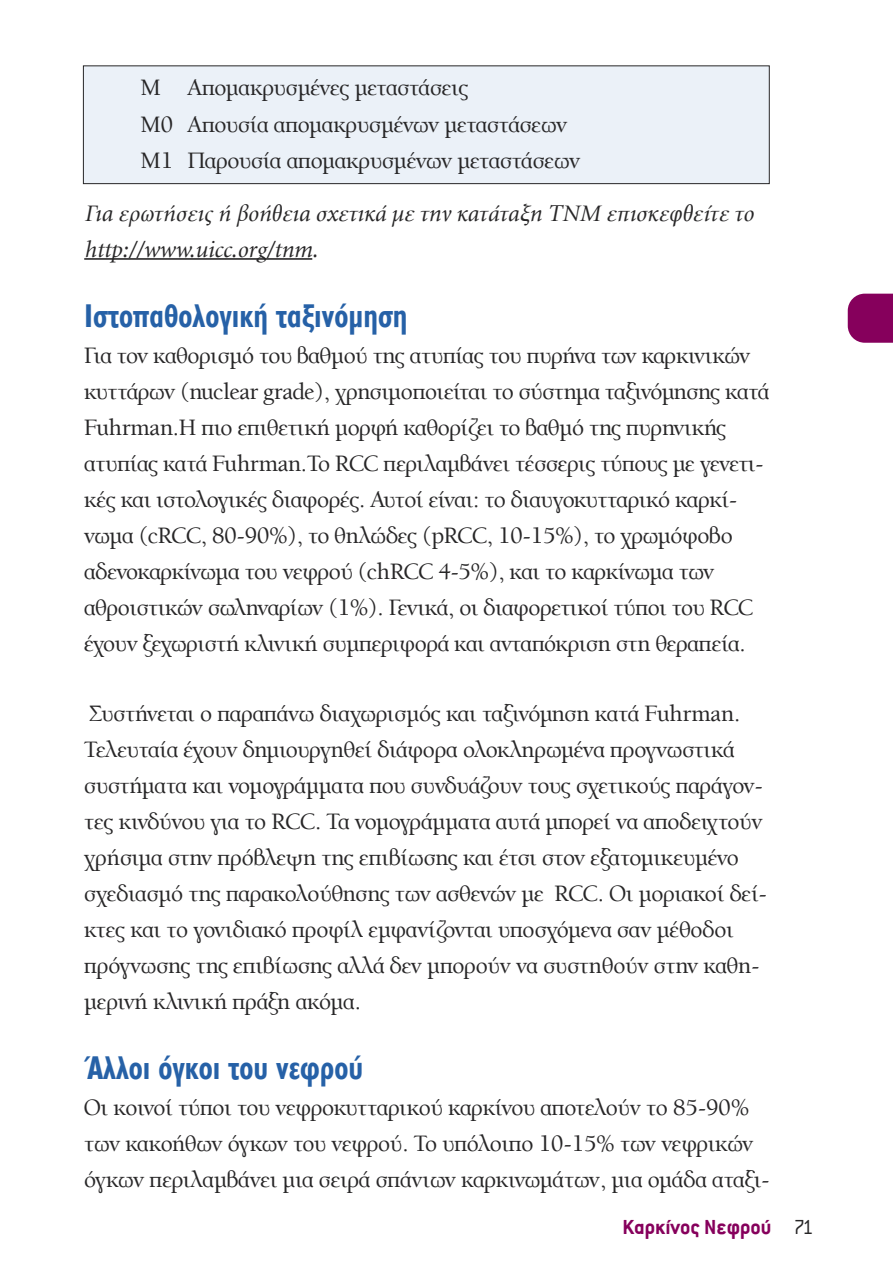
<style>
.page{position:relative;width:893px;height:1276px;background:#fff}
.page>*{position:absolute;margin:0;border:0;box-sizing:border-box;transform-origin:0 0}
.t1{font:700 33px "CF Jeckyl Con";color:#2661a7}
.t2{font:24px/36px "Art Berkeley H Light";letter-spacing:-.005em;color:#272627}
.t3{font:italic 24px/36px "Minion Greek";color:#272627}
.t4{font:700 22.5px "Conduit ITC Hel";color:#86005c}
.s1{font-weight:300;color:#272627}
</style>
<div class="page">
<div style="left:83px;top:66px;width:686px;height:118px;background:#ebf1f8"></div>
<div style="left:83px;top:65px;width:687px;height:119px;border:1px solid #272627"></div>
<hr style="left:84px;top:258px;width:228px;height:2px;background:#272627">
<svg style="left:848px;top:294px;width:45px;height:49px;background:#8c0e65"></svg>
<p class="t2" style="left:141px;top:71px;width:441px">Μ Απομακρυσμένες μεταστάσεις<br>Μ0 Απουσία απομακρυσμένων μεταστάσεων<br>Μ1 Παρουσία απομακρυσμένων μεταστάσεων</p>
<p class="t3" style="left:84px;top:196px;width:671px">Για ερωτήσεις ή βοήθεια σχετικά με την κατάταξη ΤΝΜ επισκεφθείτε το http://www.uicc.org/tnm.</p>
<h1 class="t1" style="left:84px;top:297px;width:325px">Ιστοπαθολογική ταξινόμηση</h1>
<p class="t2" style="left:84px;top:338px;width:687px">Για τον καθορισμό του βαθμού της ατυπίας του πυρήνα των καρκινικών κυττάρων (nuclear grade), χρησιμοποιείται το σύστημα ταξινόμησης κατά Fuhrman.Η πιο επιθετική μορφή καθορίζει το βαθμό της πυρηνικής ατυπίας κατά Fuhrman.Το RCC περιλαμβάνει τέσσερις τύπους με γενετι&shy;κές και ιστολογικές διαφορές. Αυτοί είναι: το διαυγοκυτταρικό καρκί&shy;νωμα (cRCC, 80-90%), το θηλώδες (pRCC, 10-15%), το χρωμόφοβο αδενοκαρκίνωμα του νεφρού (chRCC 4-5%), και το καρκίνωμα των αθροιστικών σωληναρίων (1%). Γενικά, οι διαφορετικοί τύποι του RCC έχουν ξεχωριστή κλινική συμπεριφορά και ανταπόκριση στη θεραπεία.</p>
<p class="t2" style="left:84px;top:696px;width:684px">Συστήνεται ο παραπάνω διαχωρισμός και ταξινόμηση κατά Fuhrman.<br>Τελευταία έχουν δημιουργηθεί διάφορα ολοκληρωμένα προγνωστικά συστήματα και νομογράμματα που συνδυάζουν τους σχετικούς παράγον&shy;τες κινδύνου για το RCC. Τα νομογράμματα αυτά μπορεί να αποδειχτούν χρήσιμα στην πρόβλεψη της επιβίωσης και έτσι στον εξατομικευμένο σχεδιασμό της παρακολούθησης των ασθενών με RCC. Οι μοριακοί δεί&shy;κτες και το γονιδιακό προφίλ εμφανίζονται υποσχόμενα σαν μέθοδοι πρόγνωσης της επιβίωσης αλλά δεν μπορούν να συστηθούν στην καθη&shy;μερινή κλινική πράξη ακόμα.</p>
<h1 class="t1" style="left:84px;top:1049px;width:280px">Άλλοι όγκοι του νεφρού</h1>
<p class="t2" style="left:84px;top:1090px;width:687px">Οι κοινοί τύποι του νεφροκυτταρικού καρκίνου αποτελούν το 85-90% των κακοήθων όγκων του νεφρού. Το υπόλοιπο 10-15% των νεφρικών όγκων περιλαμβάνει μια σειρά σπάνιων καρκινωμάτων, μια ομάδα αταξι-</p>
<p class="t4" style="left:622px;top:1214px;width:193px">Καρκίνος Νεφρού <span class="s1">71</span></p>
</div>
